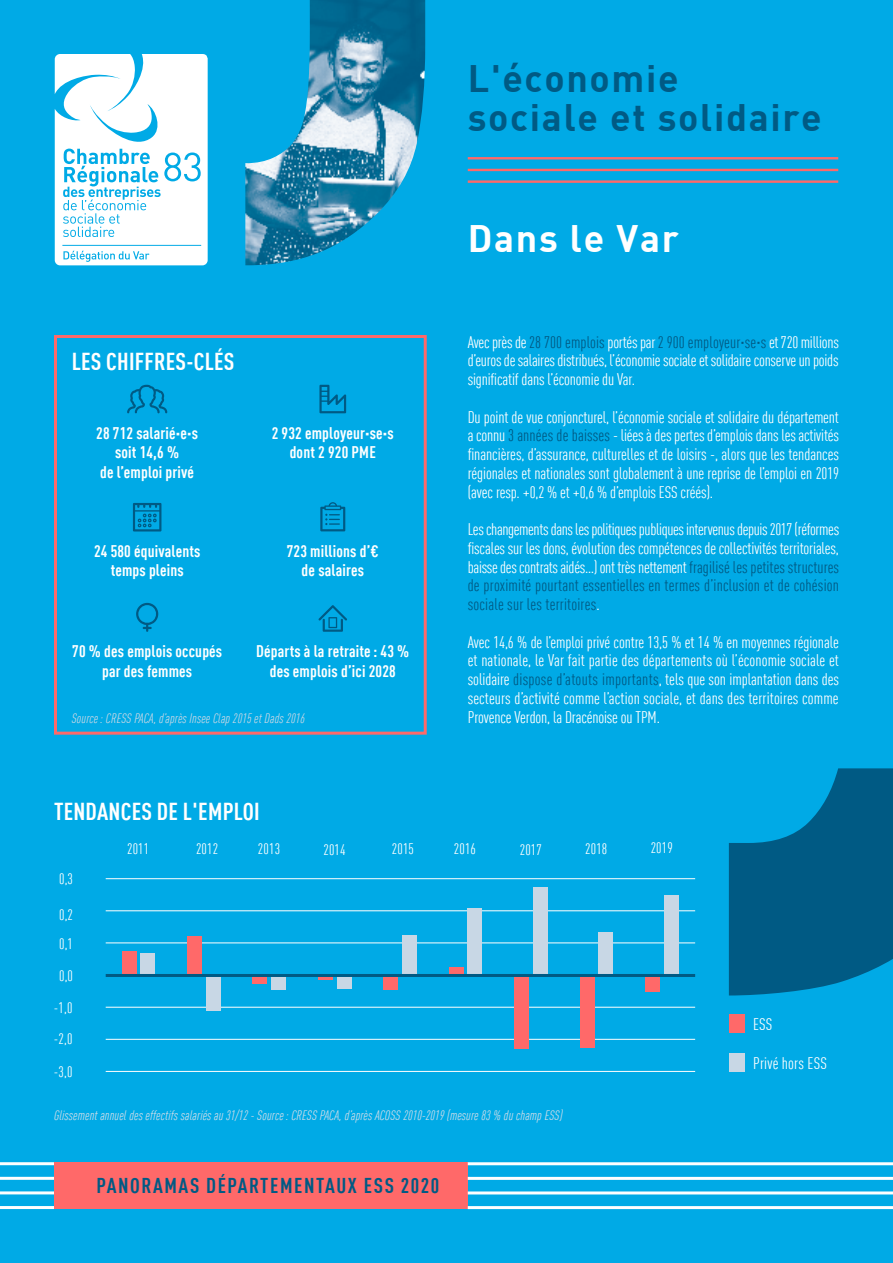
<style>
.page{position:relative;width:893px;height:1263px;background:#00aae6}
.page>*{position:absolute;margin:0;border:0;box-sizing:border-box;transform-origin:0 0}
.t1{font:700 37.5px/39px "DIN";letter-spacing:.045em;color:#005a84}
.t2{font:700 37.5px "DIN";letter-spacing:.045em;color:#fff}
.t3{font:700 condensed 24px "DIN Offc";letter-spacing:.01em;color:#fff}
.t4{font:700 condensed 21px "DIN Offc";letter-spacing:.075em;color:#005a84}
.t5{font:condensed 16.5px/18.8px "DIN Offc";letter-spacing:-.005em;color:#fff;text-align:justify}
.t6{font:700 condensed 16.5px/19.5px "DIN Offc";letter-spacing:.01em;color:#fff;text-align:center}
.t7{font:condensed 15px/32.4px "DIN Offc";letter-spacing:.01em;color:#fff;text-align:justify}
.t8{font:italic condensed 13.5px "DIN Offc";letter-spacing:.01em;color:#d0dde9}
.t9{font:italic condensed 13.5px "DIN Offc";letter-spacing:.01em;color:#c8d7e5}
.s1{color:#005a84}
</style>
<div class="page">
<div style="left:54px;top:1162px;width:414px;height:47px;background:#ff6969"></div>
<hr style="left:0;top:1191px;width:54px;height:3px;background:#fff">
<hr style="left:0;top:1177px;width:54px;height:3px;background:#fff">
<hr style="left:0;top:1162px;width:54px;height:3px;background:#fff">
<hr style="left:0;top:1206px;width:54px;height:3px;background:#fff">
<hr style="left:468px;top:1191px;width:425px;height:3px;background:#fff">
<hr style="left:468px;top:1177px;width:425px;height:3px;background:#fff">
<hr style="left:468px;top:1162px;width:425px;height:3px;background:#fff">
<hr style="left:468px;top:1206px;width:425px;height:3px;background:#fff">
<hr style="left:106px;top:1007px;width:589px;height:1px;background:#fff">
<hr style="left:106px;top:1039px;width:589px;height:1px;background:#fff">
<hr style="left:106px;top:1071px;width:589px;height:1px;background:#fff">
<hr style="left:106px;top:910px;width:589px;height:1px;background:#fff">
<hr style="left:106px;top:878px;width:589px;height:1px;background:#fff">
<hr style="left:106px;top:943px;width:589px;height:1px;background:#fff">
<div style="left:337px;top:976px;width:14px;height:12px;background:#c8d7e5"></div>
<div style="left:318px;top:975px;width:15px;height:5px;background:#ff6969"></div>
<div style="left:122px;top:951px;width:14px;height:24px;background:#ff6969"></div>
<div style="left:140px;top:953px;width:15px;height:22px;background:#c8d7e5"></div>
<div style="left:468px;top:908px;width:14px;height:67px;background:#c8d7e5"></div>
<div style="left:449px;top:967px;width:15px;height:8px;background:#ff6969"></div>
<div style="left:599px;top:933px;width:14px;height:42px;background:#c8d7e5"></div>
<div style="left:580px;top:976px;width:14px;height:72px;background:#ff6969"></div>
<div style="left:664px;top:895px;width:14px;height:80px;background:#c8d7e5"></div>
<div style="left:645px;top:975px;width:15px;height:17px;background:#ff6969"></div>
<div style="left:206px;top:976px;width:14px;height:35px;background:#c8d7e5"></div>
<div style="left:187px;top:936px;width:15px;height:39px;background:#ff6969"></div>
<div style="left:271px;top:976px;width:15px;height:14px;background:#c8d7e5"></div>
<div style="left:253px;top:975px;width:14px;height:9px;background:#ff6969"></div>
<div style="left:533px;top:887px;width:15px;height:88px;background:#c8d7e5"></div>
<div style="left:514px;top:976px;width:15px;height:72px;background:#ff6969"></div>
<div style="left:402px;top:935px;width:15px;height:40px;background:#c8d7e5"></div>
<div style="left:384px;top:975px;width:14px;height:15px;background:#ff6969"></div>
<hr style="left:106px;top:974px;width:589px;height:3px;background:#005a84">
<hr style="left:468px;top:157px;width:370px;height:2px;background:#ff6969">
<hr style="left:468px;top:180px;width:370px;height:3px;background:#ff6969">
<hr style="left:468px;top:169px;width:370px;height:2px;background:#ff6969">
<img style="left:245px;top:0;width:180px;height:265px">
<svg style="left:318px;top:605px;width:29px;height:27px"></svg>
<svg style="left:319px;top:385px;width:27px;height:28px"></svg>
<svg style="left:133px;top:503px;width:28px;height:28px"></svg>
<svg style="left:320px;top:502px;width:25px;height:29px"></svg>
<svg style="left:127px;top:385px;width:40px;height:28px"></svg>
<svg style="left:136px;top:603px;width:23px;height:29px"></svg>
<div style="left:54px;top:335px;width:373px;height:400px;border:3px solid #ff6969"></div>
<div style="left:729px;top:1014px;width:16px;height:18px;background:#ff6969"></div>
<div style="left:729px;top:1053px;width:16px;height:18px;background:#c8d7e5"></div>
<svg style="left:729px;top:768px;width:164px;height:227px"></svg>
<svg style="left:55px;top:54px;width:153px;height:211px;background:#dcf3fb"></svg>
<h1 class="t1" style="left:468px;top:57px;width:356px">L'économie<br>sociale et solidaire</h1>
<h2 class="t3" style="left:72px;top:347px;width:164px">LES CHIFFRES-CLÉS</h2>
<p class="t6" style="left:96px;top:423px;width:103px">28 712 salarié·e·s soit 14,6 %<br>de l’emploi privé</p>
<p class="t6" style="left:94px;top:541px;width:108px">24 580 équivalents temps pleins</p>
<p class="t6" style="left:272px;top:423px;width:124px">2 932 employeur·se·s dont 2 920 PME</p>
<p class="t6" style="left:287px;top:541px;width:94px">723 millions d’€ de salaires</p>
<p class="t6" style="left:72px;top:641px;width:151px">70 % des emplois occupés par des femmes</p>
<p class="t6" style="left:256px;top:641px;width:155px">Départs à la retraite: 43 % des emplois d’ici 2028</p>
<p class="t9" style="left:72px;top:710px;width:235px">Source: CRESS PACA, d’après Insee Clap 2015 et Dads 2016</p>
<h2 class="t3" style="left:54px;top:797px;width:207px">TENDANCES DE L'EMPLOI</h2>
<h1 class="t2" style="left:468px;top:214px;width:213px">Dans le Var</h1>
<p class="t5" style="left:468px;top:332px;width:373px">Avec près de <span class="s1">28 700 emplois</span> portés par <span class="s1">2 900 employeur·se·s</span> et 720 millions d’euros de salaires distribués, l’économie sociale et solidaire conserve un poids significatif dans l’économie du Var.</p>
<p class="t5" style="left:468px;top:407px;width:373px">Du point de vue conjoncturel, l’économie sociale et solidaire du département a connu <span class="s1">3 années de baisses</span> - liées à des pertes d’emplois dans les activités financières, d’assurance, culturelles et de loisirs -, alors que les tendances régionales et nationales sont globalement à une reprise de l’emploi en 2019 (avec resp. +0,2 % et +0,6 % d’emplois ESS créés).</p>
<p class="t5" style="left:468px;top:520px;width:373px">Les changements dans les politiques publiques intervenus depuis 2017 (réformes fiscales sur les dons, évolution des compétences de collectivités territoriales, baisse des contrats aidés…) ont très nettement <span class="s1">fragilisé les petites structures de proximité pourtant essentielles en termes d’inclusion et de cohésion sociale sur les territoires</span>.</p>
<p class="t5" style="left:468px;top:632px;width:373px">Avec 14,6 % de l’emploi privé contre 13,5 % et 14 % en moyennes régionale et nationale, le Var fait partie des départements où l’économie sociale et solidaire <span class="s1">dispose d’atouts importants</span>, tels que son implantation dans des secteurs d’activité comme l’action sociale, et dans des territoires comme Provence Verdon, la Dracénoise ou TPM.</p>
<p class="t7" style="left:59px;top:862px;width:15px">0,3</p>
<p class="t7" style="left:59px;top:898px;width:15px">0,2</p>
<p class="t7" style="left:59px;top:927px;width:15px">0,1</p>
<p class="t7" style="left:59px;top:959px;width:15px">0,0</p>
<p class="t7" style="left:54px;top:991px;width:20px">-1,0 -2,0 -3,0</p>
<p class="t7" style="left:127px;top:832px;width:24px">2011</p>
<p class="t7" style="left:196px;top:832px;width:24px">2012</p>
<p class="t7" style="left:258px;top:832px;width:24px">2013</p>
<p class="t7" style="left:323px;top:833px;width:24px">2014</p>
<p class="t7" style="left:392px;top:832px;width:24px">2015</p>
<p class="t7" style="left:454px;top:832px;width:24px">2016</p>
<p class="t7" style="left:520px;top:833px;width:24px">2017</p>
<p class="t7" style="left:585px;top:832px;width:24px">2018</p>
<p class="t7" style="left:651px;top:831px;width:24px">2019</p>
<p class="t8" style="left:54px;top:1107px;width:510px">Glissement annuel des effectifs salariés au 31/12 - Source: CRESS PACA, d’après ACOSS 2010-2019 (mesure 83 % du champ ESS)</p>
<p class="t4" style="left:97px;top:1173px;width:344px">PANORAMAS DÉPARTEMENTAUX ESS 2020</p>
<p class="t5" style="left:753px;top:1014px;width:21px">ESS</p>
<p class="t5" style="left:753px;top:1053px;width:75px">Privé hors ESS</p>
</div>
